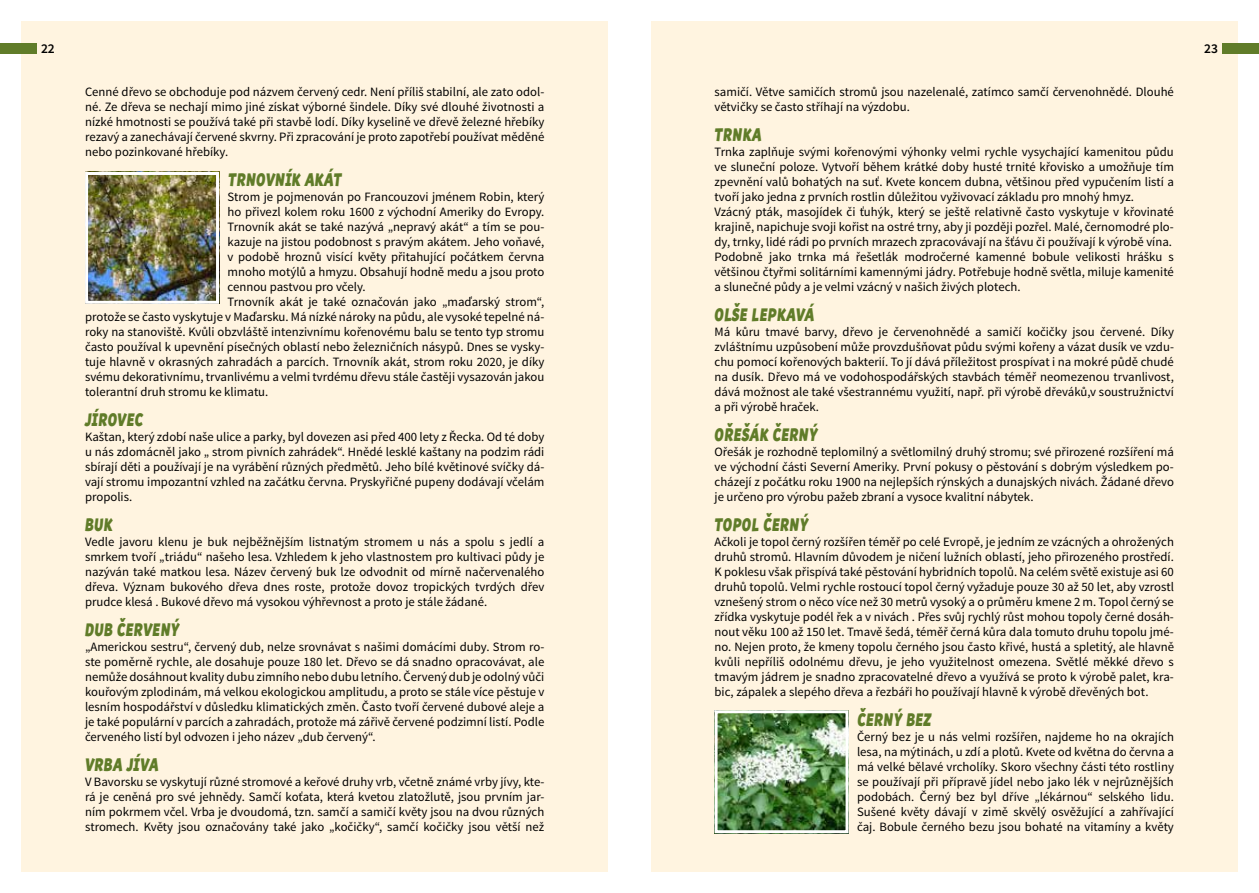
<style>
.page{position:relative;width:1259px;height:893px;background:#fff}
.page>*{position:absolute;margin:0;border:0;box-sizing:border-box;transform-origin:0 0}
.t1{font:18px "Souses";letter-spacing:.04em;color:#607c29;scale:.7 1}
.t2{font:13.5px "Source Sans Variable";color:#000}
.t3{font:12.75px/15px "Source Sans Pro";color:#000;text-align:justify}
</style>
<div class="page">
<div style="left:651px;top:21px;width:586px;height:851px;background:#fff4e0"></div>
<div style="left:21px;top:21px;width:587px;height:851px;background:#fff4e0"></div>
<img style="left:89px;top:176px;width:126px;height:124px">
<div style="left:85px;top:172px;width:134px;height:132px;border:3px solid #fff"></div>
<img style="left:718px;top:714px;width:126px;height:115px">
<div style="left:714px;top:710px;width:134px;height:123px;border:3px solid #fff"></div>
<div style="left:0;top:43px;width:37px;height:10px;background:#607c29"></div>
<div style="left:1222px;top:43px;width:37px;height:10px;background:#607c29"></div>
<p class="t2" style="left:41px;top:40px;width:15px">22</p>
<p class="t2" style="left:1204px;top:40px;width:15px">23</p>
<p class="t3" style="left:85px;top:84px;width:461px">Cenné dřevo se obchoduje pod názvem červený cedr. Není příliš stabilní, ale zato odol&shy;né. Ze dřeva se nechají mimo jiné získat výborné šindele. Díky své dlouhé životnosti a nízké hmotnosti se používá také při stavbě lodí. Díky kyselině ve dřevě železné hřebíky rezavý a zanechávají červené skvrny. Při zpracování je proto zapotřebí používat měděné nebo pozinkované hřebíky.</p>
<h1 class="t1" style="left:228px;top:167px;width:164px">TRNOVNÍK AKÁT</h1>
<p class="t3" style="left:227px;top:189px;width:318px">Strom je pojmenován po Francouzovi jménem Robin, který</p>
<p class="t3" style="left:227px;top:204px;width:318px">ho přivezl kolem roku 1600 z východní Ameriky do Evropy.</p>
<p class="t3" style="left:227px;top:219px;width:318px">Trnovník akát se také nazývá „nepravý akát“ a tím se pou-</p>
<p class="t3" style="left:227px;top:234px;width:318px">kazuje na jistou podobnost s pravým akátem. Jeho voňavé,</p>
<p class="t3" style="left:227px;top:249px;width:318px">v podobě hroznů visící květy přitahující počátkem června</p>
<p class="t3" style="left:227px;top:264px;width:318px">mnoho motýlů a hmyzu. Obsahují hodně medu a jsou proto</p>
<p class="t3" style="left:227px;top:279px;width:140px">cennou pastvou pro včely.</p>
<p class="t3" style="left:227px;top:294px;width:318px">Trnovník akát je také označován jako „maďarský strom“,</p>
<p class="t3" style="left:85px;top:309px;width:461px">protože se často vyskytuje v Maďarsku. Má nízké nároky na půdu, ale vysoké tepelné ná-</p>
<p class="t3" style="left:85px;top:324px;width:461px">roky na stanoviště. Kvůli obzvláště intenzivnímu kořenovému balu se tento typ stromu</p>
<p class="t3" style="left:85px;top:339px;width:461px">často používal k upevnění písečných oblastí nebo železničních násypů. Dnes se vysky-</p>
<p class="t3" style="left:85px;top:354px;width:461px">tuje hlavně v okrasných zahradách a parcích. Trnovník akát, strom roku 2020, je díky</p>
<p class="t3" style="left:85px;top:369px;width:461px">svému dekorativnímu, trvanlivému a velmi tvrdému dřevu stále častěji vysazován jakou</p>
<p class="t3" style="left:85px;top:384px;width:185px">tolerantní druh stromu ke klimatu.</p>
<h1 class="t1" style="left:85px;top:407px;width:84px">JÍROVEC</h1>
<p class="t3" style="left:85px;top:429px;width:461px">Kaštan, který zdobí naše ulice a parky, byl dovezen asi před 400 lety z Řecka. Od té doby u nás zdomácněl jako „ strom pivních zahrádek“. Hnědé lesklé kaštany na podzim rádi sbírají děti a používají je na vyrábění různých předmětů. Jeho bílé květinové svíčky dá&shy;vají stromu impozantní vzhled na začátku června. Pryskyřičné pupeny dodávají včelám propolis.</p>
<h1 class="t1" style="left:85px;top:512px;width:41px">BUK</h1>
<p class="t3" style="left:85px;top:534px;width:461px">Vedle javoru klenu je buk nejběžnějším listnatým stromem u nás a spolu s jedlí a smrkem tvoří „triádu“ našeho lesa. Vzhledem k jeho vlastnostem pro kultivaci půdy je nazýván také matkou lesa. Název červený buk lze odvodnit od mírně načervenalého dřeva. Význam bukového dřeva dnes roste, protože dovoz tropických tvrdých dřev prudce klesá . Bukové dřevo má vysokou výhřevnost a proto je stále žádané.</p>
<h1 class="t1" style="left:85px;top:617px;width:136px">DUB ČERVENÝ</h1>
<p class="t3" style="left:85px;top:639px;width:461px">„Americkou sestru“, červený dub, nelze srovnávat s našimi domácími duby. Strom ro&shy;ste poměrně rychle, ale dosahuje pouze 180 let. Dřevo se dá snadno opracovávat, ale nemůže dosáhnout kvality dubu zimního nebo dubu letního. Červený dub je odolný vůči kouřovým zplodinám, má velkou ekologickou amplitudu, a proto se stále více pěstuje v lesním hospodářství v důsledku klimatických změn. Často tvoří červené dubové aleje a je také populární v parcích a zahradách, protože má zářivě červené podzimní listí. Podle červeného listí byl odvozen i jeho název „dub červený“.</p>
<h1 class="t1" style="left:85px;top:752px;width:106px">VRBA JÍVA</h1>
<p class="t3" style="left:85px;top:774px;width:461px">V Bavorsku se vyskytují různé stromové a keřové druhy vrb, včetně známé vrby jívy, kte&shy;rá je ceněná pro své jehnědy. Samčí koťata, která kvetou zlatožlutě, jsou prvním jar&shy;ním pokrmem včel. Vrba je dvoudomá, tzn. samčí a samičí květy jsou na dvou různých stromech. Květy jsou označovány také jako „kočičky“, samčí kočičky jsou větší než</p>
<p class="t3" style="left:714px;top:84px;width:461px">samičí. Větve samičích stromů jsou nazelenalé, zatímco samčí červenohnědé. Dlouhé větvičky se často stříhají na výzdobu.</p>
<h1 class="t1" style="left:714px;top:122px;width:68px">TRNKA</h1>
<p class="t3" style="left:714px;top:144px;width:461px;text-align:left">Trnka zaplňuje svými kořenovými výhonky velmi rychle vysychající kamenitou půdu ve sluneční poloze. Vytvoří během krátké doby husté trnité křovisko a umožňuje tím zpevnění valů bohatých na suť. Kvete koncem dubna, většinou před vypučením listí a tvoří jako jedna z prvních rostlin důležitou vyživovací základu pro mnohý hmyz.<br>Vzácný pták, masojídek či ťuhýk, který se ještě relativně často vyskytuje v křovinaté krajině, napichuje svoji kořist na ostré trny, aby ji později pozřel. Malé, černomodré plo&shy;dy, trnky, lidé rádi po prvních mrazech zpracovávají na šťávu či používají k výrobě vína.<br>Podobně jako trnka má řešetlák modročerné kamenné bobule velikosti hrášku s většinou čtyřmi solitárními kamennými jádry. Potřebuje hodně světla, miluje kamenité a slunečné půdy a je velmi vzácný v našich živých plotech.</p>
<h1 class="t1" style="left:714px;top:302px;width:144px">OLŠE LEPKAVÁ</h1>
<p class="t3" style="left:714px;top:324px;width:461px">Má kůru tmavé barvy, dřevo je červenohnědé a samičí kočičky jsou červené. Díky zvláštnímu uzpůsobení může provzdušňovat půdu svými kořeny a vázat dusík ve vzdu&shy;chu pomocí kořenových bakterií. To jí dává příležitost prospívat i na mokré půdě chudé na dusík. Dřevo má ve vodohospodářských stavbách téměř neomezenou trvanlivost, dává možnost ale také všestrannému využití, např. při výrobě dřeváků,v soustružnictví a při výrobě hraček.</p>
<h1 class="t1" style="left:714px;top:422px;width:148px">OŘEŠÁK ČERNÝ</h1>
<p class="t3" style="left:714px;top:444px;width:461px">Ořešák je rozhodně teplomilný a světlomilný druhý stromu; své přirozené rozšíření má ve východní části Severní Ameriky. První pokusy o pěstování s dobrým výsledkem po&shy;cházejí z počátku roku 1900 na nejlepších rýnských a dunajských nivách. Žádané dřevo je určeno pro výrobu pažeb zbraní a vysoce kvalitní nábytek.</p>
<h1 class="t1" style="left:714px;top:512px;width:135px">TOPOL ČERNÝ</h1>
<p class="t3" style="left:714px;top:534px;width:461px">Ačkoli je topol černý rozšířen téměř po celé Evropě, je jedním ze vzácných a ohrožených druhů stromů. Hlavním důvodem je ničení lužních oblastí, jeho přirozeného prostředí.<br>K poklesu však přispívá také pěstování hybridních topolů. Na celém světě existuje asi 60 druhů topolů. Velmi rychle rostoucí topol černý vyžaduje pouze 30 až 50 let, aby vzrostl vznešený strom o něco více než 30 metrů vysoký a o průměru kmene 2 m. Topol černý se zřídka vyskytuje podél řek a v nivách . Přes svůj rychlý růst mohou topoly černé dosáh&shy;nout věku 100 až 150 let. Tmavě šedá, téměř černá kůra dala tomuto druhu topolu jmé&shy;no. Nejen proto, že kmeny topolu černého jsou často křivé, hustá a spletitý, ale hlavně kvůli nepříliš odolnému dřevu, je jeho využitelnost omezena. Světlé měkké dřevo s tmavým jádrem je snadno zpracovatelné dřevo a využívá se proto k výrobě palet, kra&shy;bic, zápalek a slepého dřeva a řezbáři ho používají hlavně k výrobě dřevěných bot.</p>
<h1 class="t1" style="left:857px;top:707px;width:107px">ČERNÝ BEZ</h1>
<p class="t3" style="left:857px;top:729px;width:318px">Černý bez je u nás velmi rozšířen, najdeme ho na okrajích lesa, na mýtinách, u zdí a plotů. Kvete od května do června a má velké bělavé vrcholíky. Skoro všechny části této rostliny se používají při přípravě jídel nebo jako lék v nejrůznějších podobách. Černý bez byl dříve „lékárnou“ selského lidu.<br>Sušené květy dávají v zimě skvělý osvěžující a zahřívající čaj. Bobule černého bezu jsou bohaté na vitamíny a květy</p>
</div>
